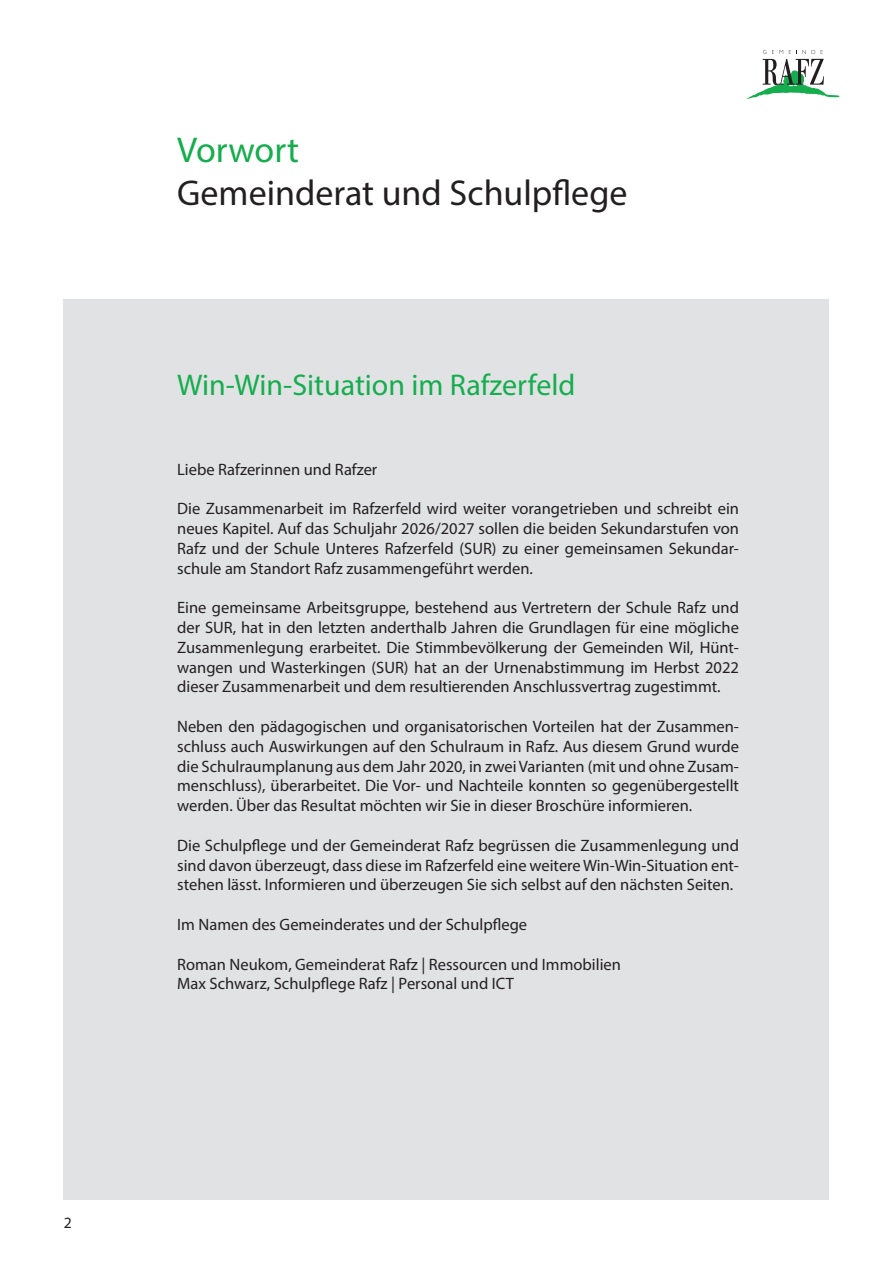
<style>
.page{position:relative;width:893px;height:1263px;background:#fff}
.page>*{position:absolute;margin:0;border:0;box-sizing:border-box;transform-origin:0 0}
.t1{font:36px "Myriad Pro";color:#231f20}
.t2{font:36px "Myriad Pro";color:#15ad4d}
.t3{font:30px "Myriad Pro";color:#15ad4d}
.t4{font:16.5px/19.8px "Myriad Pro";color:#231f20;text-align:justify}
.t5{font:15.75px "Myriad Pro";color:#231f20}
</style>
<div class="page">
<div style="left:64px;top:299px;width:765px;height:900px;background:#e1e2e4"></div>
<svg style="left:746px;top:50px;width:94px;height:49px"></svg>
<p class="t5" style="left:64px;top:1213px;width:10px">2</p>
<h1 class="t2" style="left:177px;top:127px;width:123px">Vorwort</h1>
<h1 class="t1" style="left:177px;top:171px;width:452px">Gemeinderat und Schulpflege</h1>
<h2 class="t3" style="left:177px;top:367px;width:400px">Win-Win-Situation im Rafzerfeld</h2>
<p class="t4" style="left:177px;top:459px;width:202px">Liebe Rafzerinnen und Rafzer</p>
<p class="t4" style="left:177px;top:498px;width:563px">Die Zusammenarbeit im Rafzerfeld wird weiter vorangetrieben und schreibt ein neues Kapitel. Auf das Schuljahr 2026/2027 sollen die beiden Sekundarstufen von Rafz und der Schule Unteres Rafzerfeld (SUR) zu einer gemeinsamen Sekundar&shy;schule am Standort Rafz zusammengeführt werden.</p>
<p class="t4" style="left:177px;top:597px;width:563px">Eine gemeinsame Arbeitsgruppe, bestehend aus Vertretern der Schule Rafz und der SUR, hat in den letzten anderthalb Jahren die Grundlagen für eine mögliche Zusammenlegung erarbeitet. Die Stimmbevölkerung der Gemeinden Wil, Hünt&shy;wangen und Wasterkingen (SUR) hat an der Urnenabstimmung im Herbst 2022 dieser Zusammenarbeit und dem resultierenden Anschlussvertrag zugestimmt.</p>
<p class="t4" style="left:177px;top:716px;width:563px">Neben den pädagogischen und organisatorischen Vorteilen hat der Zusammen&shy;schluss auch Auswirkungen auf den Schulraum in Rafz. Aus diesem Grund wurde die Schulraumplanung aus dem Jahr 2020, in zwei Varianten (mit und ohne Zusam&shy;menschluss), überarbeitet. Die Vor- und Nachteile konnten so gegenübergestellt werden. Über das Resultat möchten wir Sie in dieser Broschüre informieren.</p>
<p class="t4" style="left:177px;top:835px;width:563px">Die Schulpflege und der Gemeinderat Rafz begrüssen die Zusammenlegung und sind davon überzeugt, dass diese im Rafzerfeld eine weitere Win-Win-Situation ent&shy;stehen lässt. Informieren und überzeugen Sie sich selbst auf den nächsten Seiten.</p>
<p class="t4" style="left:177px;top:914px;width:352px">Im Namen des Gemeinderates und der Schulpflege</p>
<p class="t4" style="left:177px;top:954px;width:445px">Roman Neukom, Gemeinderat Rafz | Ressourcen und Immobilien<br>Max Schwarz, Schulpflege Rafz | Personal und ICT</p>
</div>
